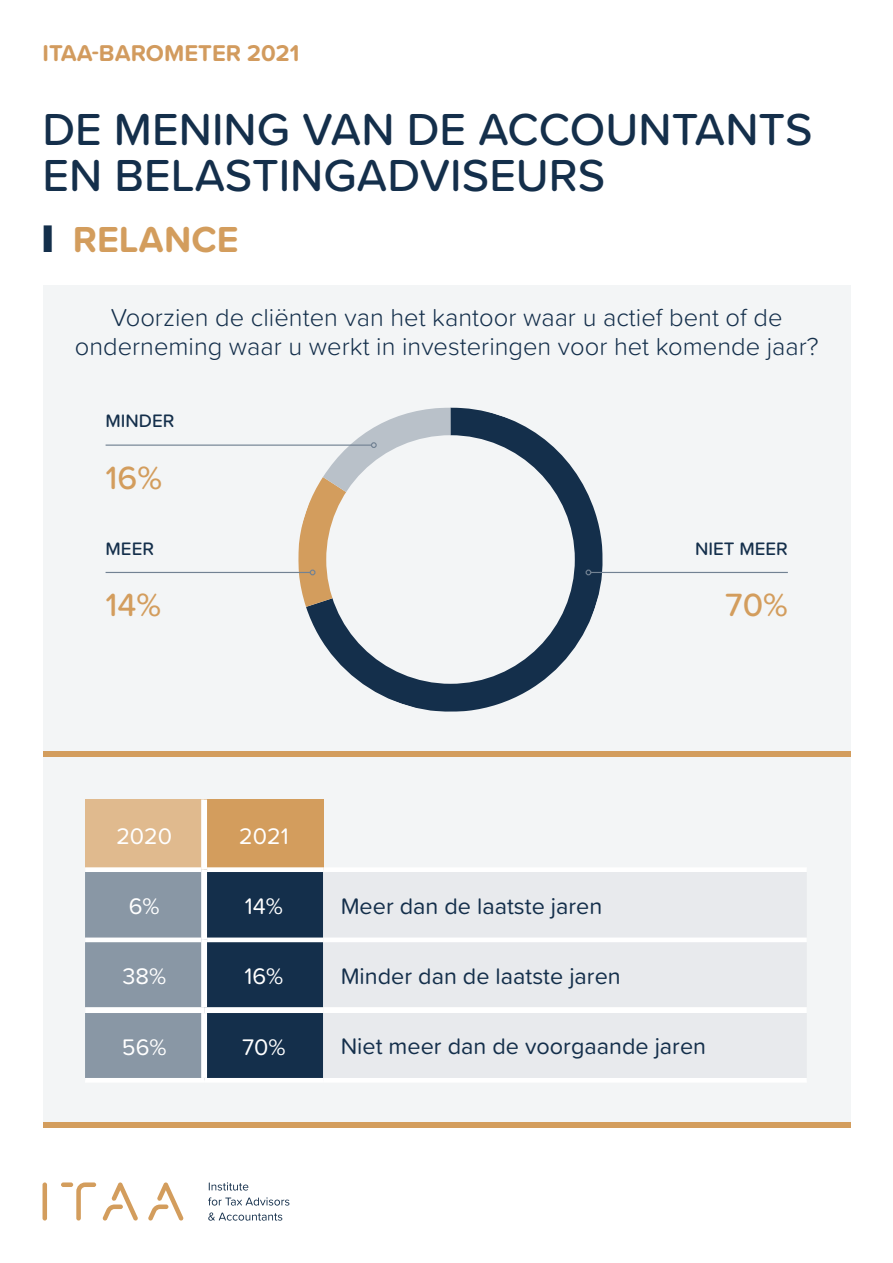
<style>
.page{position:relative;width:893px;height:1263px;background:#fff}
.page>*{position:absolute;margin:0;border:0;box-sizing:border-box;transform-origin:0 0}
.t1{font:500 46.5px/46.5px "Proxima Soft";color:#142f4b}
.t2{font:700 37.5px "Proxima Soft";color:#d39d5d}
.t3{font:500 33.3px "Proxima Soft";color:#d39d5d}
.t4{font:300 25.5px/28.5px "Proxima Soft";color:#142f4b;text-align:center}
.t5{font:700 23.7px "Proxima Soft";color:#d29b5e}
.t6{font:23.4px "Proxima Soft";color:#142f4b}
.t7{font:23.4px "Proxima Soft";color:#fff}
.t8{font:500 18.75px "Proxima Soft";color:#142f4b}
.s1{color:#142f4b}
</style>
<div class="page">
<div style="left:43px;top:285px;width:808px;height:838px;background:#f3f5f6"></div>
<svg style="left:306px;top:407px;width:297px;height:305px"></svg>
<hr style="left:106px;top:572px;width:204px;height:1px;background:#728293">
<hr style="left:106px;top:444px;width:265px;height:2px;background:#728293">
<svg style="left:298px;top:408px;width:153px;height:199px"></svg>
<hr style="left:591px;top:572px;width:197px;height:1px;background:#728293">
<svg style="left:585px;top:569px;width:6px;height:6px"></svg>
<div style="left:43px;top:752px;width:808px;height:5px;background:#d39d5d"></div>
<div style="left:43px;top:1123px;width:808px;height:5px;background:#d39d5d"></div>
<div style="left:85px;top:799px;width:119px;height:71px;background:#e0ba8e"></div>
<div style="left:204px;top:799px;width:119px;height:71px;background:#d39d5d"></div>
<svg style="left:85px;top:872px;width:238px;height:206px;background:#4e6378"></svg>
<div style="left:323px;top:872px;width:483px;height:206px;background:#e8eaed"></div>
<div style="left:85px;top:867px;width:116px;height:5px;background:#fff"></div>
<div style="left:207px;top:867px;width:116px;height:5px;background:#fff"></div>
<div style="left:323px;top:867px;width:484px;height:5px;background:#fff"></div>
<div style="left:85px;top:937px;width:116px;height:5px;background:#fff"></div>
<div style="left:207px;top:937px;width:116px;height:5px;background:#fff"></div>
<div style="left:323px;top:937px;width:484px;height:5px;background:#fff"></div>
<div style="left:85px;top:1078px;width:119px;height:5px;background:#fff"></div>
<div style="left:204px;top:1078px;width:119px;height:5px;background:#fff"></div>
<div style="left:323px;top:1078px;width:484px;height:5px;background:#fff"></div>
<div style="left:201px;top:799px;width:6px;height:71px;background:#fff"></div>
<div style="left:201px;top:870px;width:6px;height:70px;background:#fff"></div>
<div style="left:201px;top:940px;width:6px;height:67px;background:#fff"></div>
<div style="left:201px;top:1013px;width:6px;height:65px;background:#fff"></div>
<div style="left:85px;top:1007px;width:119px;height:6px;background:#fff"></div>
<div style="left:204px;top:1007px;width:119px;height:6px;background:#fff"></div>
<div style="left:323px;top:1007px;width:484px;height:6px;background:#fff"></div>
<svg style="left:148px;top:1182px;width:36px;height:38px"></svg>
<hr style="left:43px;top:1182px;width:4px;height:38px;background:#d39d5d;border-radius:2px">
<svg style="left:102px;top:1182px;width:36px;height:38px"></svg>
<svg style="left:76px;top:1182px;width:20px;height:38px"></svg>
<div style="left:61px;top:1182px;width:12px;height:5px;background:#d39d5d;border-radius:2px"></div>
<svg style="left:209px;top:1182px;width:39px;height:8px"></svg>
<svg style="left:208px;top:1197px;width:81px;height:8px"></svg>
<svg style="left:208px;top:1212px;width:74px;height:8px"></svg>
<p class="t5" style="left:43px;top:35px;width:258px">ITAA-BAROMETER 2021</p>
<h1 class="t1" style="left:43px;top:104px;width:771px">DE MENING VAN DE ACCOUNTANTS<br>EN BELASTINGADVISEURS</h1>
<h2 class="t2" style="left:43px;top:211px;width:198px"><span class="s1">❙</span> RELANCE</h2>
<p class="t4" style="left:75px;top:302px;width:745px">Voorzien de cliënten van het kantoor waar u actief bent of de onderneming waar u werkt in investeringen voor het komende jaar?</p>
<p class="t8" style="left:106px;top:407px;width:70px">MINDER</p>
<h3 class="t3" style="left:106px;top:453px;width:58px">16%</h3>
<p class="t8" style="left:106px;top:535px;width:50px">MEER</p>
<h3 class="t3" style="left:106px;top:580px;width:57px">14%</h3>
<p class="t8" style="left:695px;top:534px;width:94px">NIET MEER</p>
<h3 class="t3" style="left:725px;top:580px;width:64px">70%</h3>
<p class="t7" style="left:116px;top:818px;width:57px">2020</p>
<p class="t7" style="left:239px;top:818px;width:51px">2021</p>
<p class="t7" style="left:129px;top:889px;width:32px">6%</p>
<p class="t7" style="left:245px;top:889px;width:40px">14%</p>
<p class="t6" style="left:341px;top:889px;width:263px">Meer dan de laatste jaren</p>
<p class="t7" style="left:122px;top:958px;width:45px">38%</p>
<p class="t7" style="left:244px;top:958px;width:40px">16%</p>
<p class="t6" style="left:341px;top:959px;width:282px">Minder dan de laatste jaren</p>
<p class="t7" style="left:122px;top:1029px;width:46px">56%</p>
<p class="t7" style="left:242px;top:1029px;width:45px">70%</p>
<p class="t6" style="left:341px;top:1029px;width:367px">Niet meer dan de voorgaande jaren</p>
</div>
